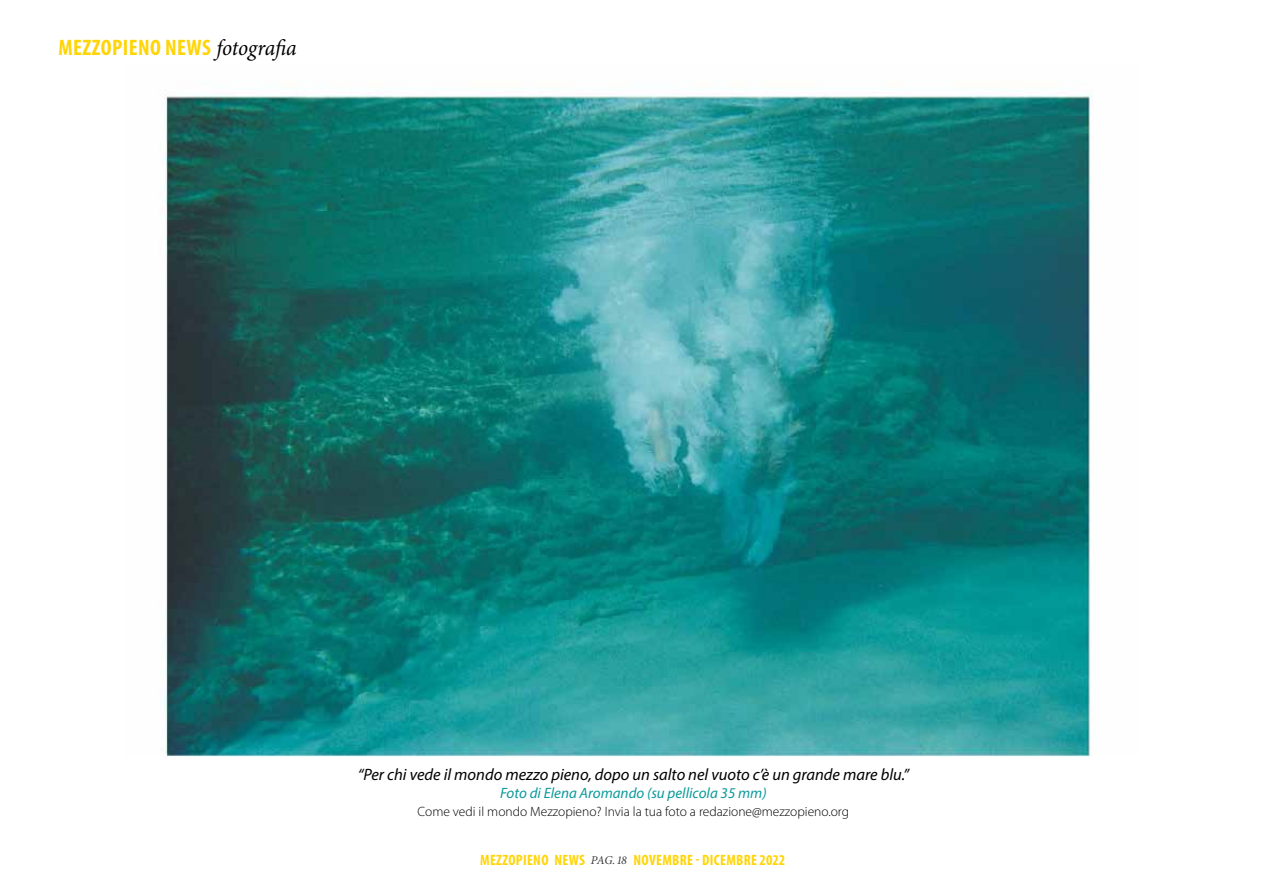
<style>
.page{position:relative;width:1263px;height:893px;background:#fff}
.page>*{position:absolute;margin:0;border:0;box-sizing:border-box;transform-origin:0 0}
.t1{font:700 condensed 22.5px "Myriad Pro";letter-spacing:.02em;color:#ffd508}
.t2{font:italic 16.5px "Myriad Pro";color:#000}
.t3{font:700 condensed 15px "Myriad Pro";letter-spacing:.02em;color:#ffd508}
.t4{font:italic 15px "Myriad Pro";color:#0c999a}
.t5{font:300 13.5px "Myriad Pro";color:#000}
.s1{font-family:"Minion Pro";font-weight:400;font-style:italic;font-stretch:normal;color:#000}
.s2{font-family:"Minion Pro";font-weight:400;font-style:italic;font-stretch:normal;font-size:12px;color:#3c3c3b}
</style>
<div class="page">
<img style="left:160px;top:91px;width:933px;height:666px">
<h1 class="t1" style="left:58px;top:34px;width:240px">MEZZOPIENO NEWS <span class="s1">fotografia</span></h1>
<p class="t2" style="left:358px;top:764px;width:553px">“Per chi vede il mondo mezzo pieno, dopo un salto nel vuoto c’è un grande mare blu.”</p>
<p class="t4" style="left:500px;top:784px;width:268px">Foto di Elena Aromando (su pellicola 35 mm)</p>
<p class="t5" style="left:418px;top:803px;width:433px">Come vedi il mondo Mezzopieno? Invia la tua foto a redazione@mezzopieno.org</p>
<p class="t3" style="left:480px;top:851px;width:148px">MEZZOPIENO NEWS <span class="s2">PAG.18</span></p>
<p class="t3" style="left:633px;top:851px;width:153px">NOVEMBRE - DICEMBRE 2022</p>
</div>
